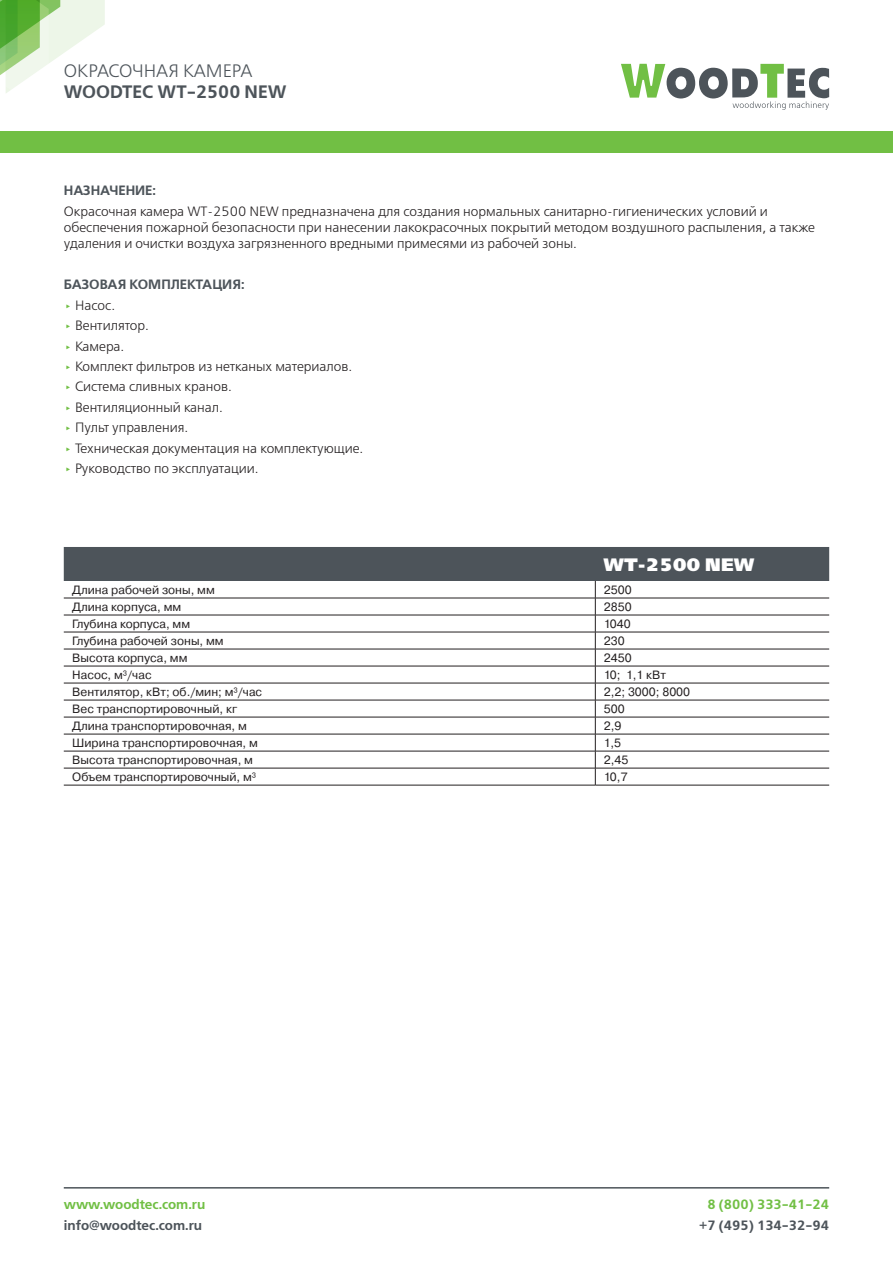
<style>
.page{position:relative;width:893px;height:1263px;background:#fff}
.page>*{position:absolute;margin:0;border:0;box-sizing:border-box;transform-origin:0 0}
.t1{font:18px "Free Set Demi C";color:#4d545a}
.t2{font:18px "Free Set Light C";color:#4d545a}
.t3{font:18px "Free Set Extra Bold C";letter-spacing:.02em;color:#fff}
.t4{font:13.5px/16.2px "Free Set Light C";color:#231f20}
.t5{font:13.5px "Free Set Demi C";color:#4d545a}
.t6{font:13.5px "Free Set Demi C";color:#71bf44}
.t7{font:12px "Pragmatica";color:#231f20}
.s1{font-family:"Pragmatica";color:#71bf44}
</style>
<div class="page">
<svg style="left:0;top:0;width:105px;height:93px"></svg>
<svg style="left:621px;top:64px;width:208px;height:46px"></svg>
<div style="left:0;top:131px;width:893px;height:21px;background:#71bf44"></div>
<hr style="left:64px;top:1187px;width:765px;height:1px;background:#4d545a">
<svg style="left:64px;top:547px;width:765px;height:238px"></svg>
<hr style="left:64px;top:785px;width:531px;height:1px;background:#231f20">
<hr style="left:595px;top:785px;width:234px;height:1px;background:#231f20">
<h1 class="t2" style="left:64px;top:61px;width:190px">ОКРАСОЧНАЯ КАМЕРА</h1>
<h1 class="t1" style="left:64px;top:82px;width:224px">WOODTEC WT-2500 NEW</h1>
<p class="t5" style="left:64px;top:183px;width:94px">НАЗНАЧЕНИЕ:</p>
<p class="t4" style="left:64px;top:204px;width:753px">Окрасочная камера WT-2500 NEW предназначена для создания нормальных санитарно-гигиенических условий и обеспечения пожарной безопасности при нанесении лакокрасочных покрытий методом воздушного распыления, а также удаления и очистки воздуха загрязненного вредными примесями из рабочей зоны.</p>
<p class="t5" style="left:64px;top:277px;width:182px">БАЗОВАЯ КОМПЛЕКТАЦИЯ:</p>
<p class="t4" style="left:64px;top:297px;width:53px"><span class="s1">‣</span> Насос.</p>
<p class="t4" style="left:64px;top:318px;width:87px"><span class="s1">‣</span> Вентилятор.</p>
<p class="t4" style="left:64px;top:338px;width:62px"><span class="s1">‣</span> Камера.</p>
<p class="t4" style="left:64px;top:359px;width:290px"><span class="s1">‣</span> Комплект фильтров из нетканых материалов.</p>
<p class="t4" style="left:64px;top:379px;width:170px"><span class="s1">‣</span> Система сливных кранов.</p>
<p class="t4" style="left:64px;top:400px;width:161px"><span class="s1">‣</span> Вентиляционный канал.</p>
<p class="t4" style="left:64px;top:420px;width:126px"><span class="s1">‣</span> Пульт управления.</p>
<p class="t4" style="left:64px;top:441px;width:301px"><span class="s1">‣</span> Техническая документация на комплектующие.</p>
<p class="t4" style="left:64px;top:461px;width:196px"><span class="s1">‣</span> Руководство по эксплуатации.</p>
<p class="t3" style="left:604px;top:554px;width:152px">WT-2500 NEW</p>
<p class="t7" style="left:72px;top:582px;width:144px">Длина рабочей зоны, мм</p>
<p class="t7" style="left:604px;top:582px;width:29px">2500</p>
<p class="t7" style="left:72px;top:599px;width:111px">Длина корпуса, мм</p>
<p class="t7" style="left:604px;top:599px;width:29px">2850</p>
<p class="t7" style="left:72px;top:616px;width:119px">Глубина корпуса, мм</p>
<p class="t7" style="left:604px;top:616px;width:29px">1040</p>
<p class="t7" style="left:72px;top:633px;width:153px">Глубина рабочей зоны, мм</p>
<p class="t7" style="left:604px;top:633px;width:22px">230</p>
<p class="t7" style="left:72px;top:650px;width:117px">Высота корпуса, мм</p>
<p class="t7" style="left:604px;top:650px;width:29px">2450</p>
<p class="t7" style="left:72px;top:667px;width:81px">Насос, м³/час</p>
<p class="t7" style="left:604px;top:667px;width:64px">10; 1,1 кВт</p>
<p class="t7" style="left:72px;top:684px;width:191px">Вентилятор, кВт; об./мин; м³/час</p>
<p class="t7" style="left:604px;top:684px;width:88px">2,2; 3000; 8000</p>
<p class="t7" style="left:72px;top:701px;width:166px">Вес транспортировочный, кг</p>
<p class="t7" style="left:604px;top:701px;width:22px">500</p>
<p class="t7" style="left:72px;top:718px;width:176px">Длина транспортировочная, м</p>
<p class="t7" style="left:604px;top:718px;width:19px">2,9</p>
<p class="t7" style="left:72px;top:735px;width:187px">Ширина транспортировочная, м</p>
<p class="t7" style="left:604px;top:735px;width:19px">1,5</p>
<p class="t7" style="left:72px;top:752px;width:182px">Высота транспортировочная, м</p>
<p class="t7" style="left:604px;top:752px;width:26px">2,45</p>
<p class="t7" style="left:72px;top:769px;width:185px">Объем транспортировочный, м³</p>
<p class="t7" style="left:604px;top:769px;width:25px">10,7</p>
<p class="t6" style="left:64px;top:1197px;width:143px">www.woodtec.com.ru</p>
<p class="t5" style="left:64px;top:1218px;width:140px">info@woodtec.com.ru</p>
<p class="t6" style="left:707px;top:1197px;width:123px">8 (800) 333-41-24</p>
<p class="t5" style="left:699px;top:1217px;width:131px">+7 (495) 134-32-94</p>
</div>
